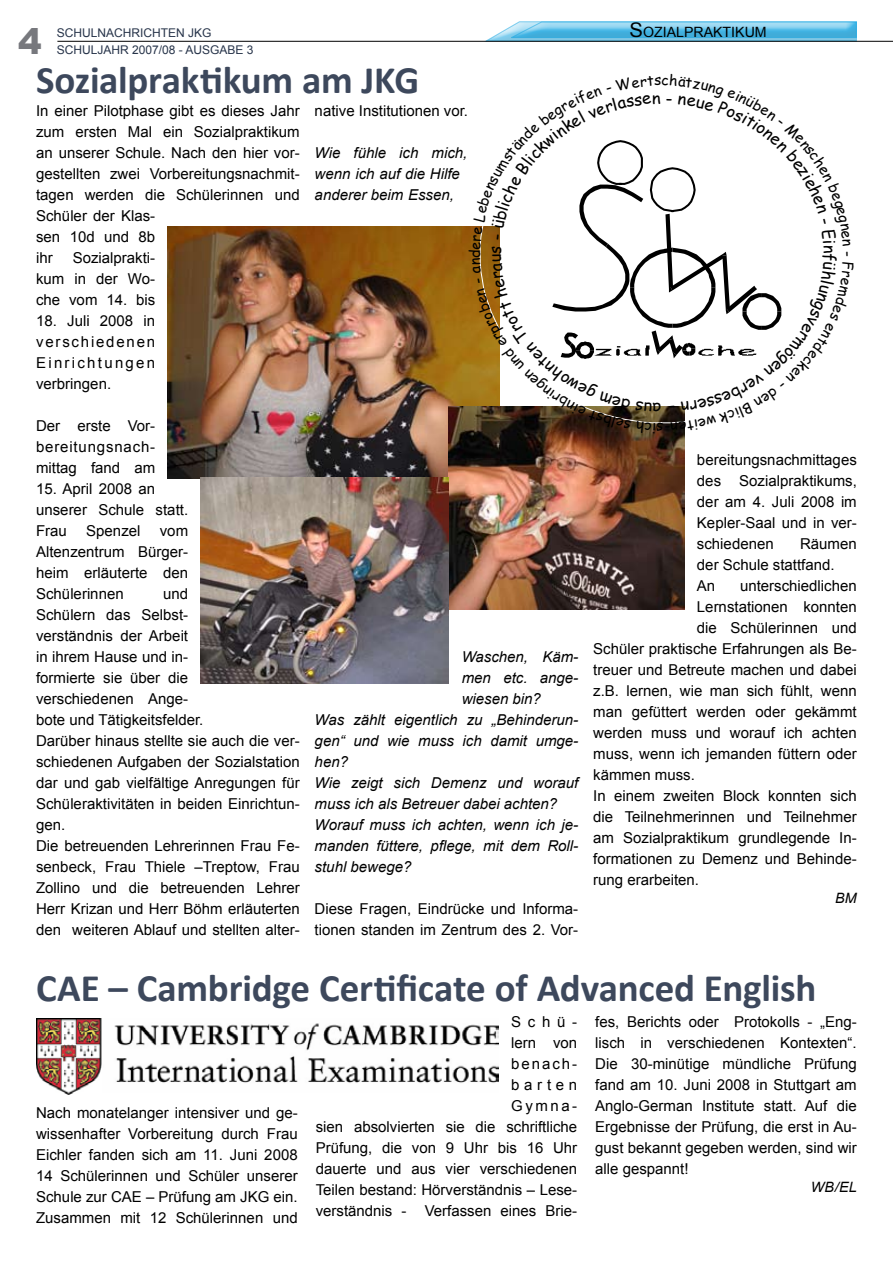
<style>
.page{position:relative;width:893px;height:1263px;background:#fff}
.page>*{position:absolute;margin:0;border:0;box-sizing:border-box;transform-origin:0 0}
.t1{font:700 39px "Calibri";letter-spacing:-.005em;color:#3d485c}
.t2{font:900 35.4px "Arial";color:#77787d}
.t3{font:15px/21px "Arial";color:#000;text-align:justify}
.t4{font:italic 15px/21px "Arial";color:#000}
.t5{font:italic 14.25px "Arial";color:#000}
.t6{font:14.1px "Arial";color:#000}
.t7{font:12px "Arial";color:#27344a}
.s1{font-size:20.25px}
</style>
<div class="page">
<svg style="left:483px;top:21px;width:374px;height:20px;background:#70c3e5"></svg>
<hr style="left:57px;top:41px;width:836px;height:1px;background:#000">
<img style="left:168px;top:226px;width:301px;height:253px">
<img style="left:449px;top:406px;width:235px;height:203px">
<img style="left:201px;top:477px;width:248px;height:207px">
<img style="left:36px;top:1018px;width:462px;height:76px">
<svg style="left:469px;top:140px;width:313px;height:293px"></svg>
<h2 class="t2" style="left:18px;top:15px;width:25px">4</h2>
<p class="t7" style="left:57px;top:25px;width:155px">Schulnachrichten JKG</p>
<p class="t7" style="left:57px;top:42px;width:198px">Schuljahr 2007/08 - Ausgabe 3</p>
<h1 class="t1" style="left:36px;top:56px;width:385px">Sozialpraktikum am JKG</h1>
<p class="t3" style="left:36px;top:101px;width:265px;text-align:left">I n einer Pilotphase gibt es dieses Jahr zum ersten Mal ein Sozialpraktikum an unserer Schule. Nach den hier vor&shy;gestellten zwei Vorbereitungsnachmit&shy;tagen werden die Schülerinnen und<br>Schüler der Klas-<br>sen 10d und 8b<br>ihr</p>
<p class="t3" style="left:36px;top:248px;width:121px;text-indent:37px">Sozialprakti&shy;kum in der Wo&shy;che vom 14. bis</p>
<p class="t3" style="left:36px;top:311px;width:121px">18. Juli 2008 in verschiedenen Einrichtungen verbringen.</p>
<p class="t3" style="left:36px;top:416px;width:121px">Der erste Vor&shy;bereitungsnach&shy;mittag fand am</p>
<p class="t3" style="left:36px;top:479px;width:154px;text-align:left">15. April 2008 an unserer Schule statt.<br>Frau</p>
<p class="t3" style="left:86px;top:521px;width:56px">Spenzel</p>
<p class="t3" style="left:36px;top:521px;width:154px;text-indent:124px">vom Altenzentrum Bürger&shy;heim erläuterte den Schülerinnen</p>
<p class="t3" style="left:36px;top:584px;width:265px;text-align:left;text-indent:127px">und<br>Schülern das Selbst-<br>verständnis der Arbeit<br>in ihrem Hause und in-<br>formierte sie über die<br>verschiedenen Ange-<br>bote und Tätigkeitsfelder.<br>Darüber hinaus stellte sie auch die ver&shy;schiedenen Aufgaben der Sozialstation dar und gab vielfältige Anregungen für<br>Schüleraktivitäten in beiden Einrichtun&shy;gen.<br>Die betreuenden Lehrerinnen Frau Fe&shy;senbeck, Frau Thiele –Treptow, Frau<br>Zollino und die betreuenden Lehrer<br>Herr Krizan und Herr Böhm erläuterten den weiteren Ablauf und stellten alter-</p>
<p class="t3" style="left:315px;top:101px;width:155px">native I nstitutionen vor.</p>
<p class="t4" style="left:315px;top:143px;width:154px">Wie fühle ich mich, wenn ich auf die Hilfe anderer beim Essen,</p>
<p class="t4" style="left:462px;top:647px;width:118px">Waschen, Käm-</p>
<p class="t4" style="left:462px;top:668px;width:118px">men etc. ange-</p>
<p class="t4" style="left:462px;top:689px;width:81px">wiesen bin?</p>
<p class="t4" style="left:315px;top:710px;width:265px">Was zählt eigentlich zu „Behinderun-</p>
<p class="t4" style="left:315px;top:731px;width:265px">gen“ und wie muss ich damit umge-</p>
<p class="t4" style="left:315px;top:752px;width:35px">hen?</p>
<p class="t4" style="left:315px;top:773px;width:265px">Wie zeigt sich Demenz und worauf</p>
<p class="t4" style="left:315px;top:794px;width:244px">muss ich als Betreuer dabei achten?</p>
<p class="t4" style="left:315px;top:815px;width:265px">Worauf muss ich achten, wenn ich je-</p>
<p class="t4" style="left:315px;top:836px;width:265px">manden füttere, pflege, mit dem Roll-</p>
<p class="t4" style="left:315px;top:857px;width:98px">stuhl bewege?</p>
<p class="t3" style="left:315px;top:899px;width:265px">Diese Fragen, Eindrücke und I nforma&shy;tionen standen im Zentrum des 2. Vor-</p>
<p class="t6" style="left:629px;top:23px;width:139px"><span class="s1">S</span>OZIALPRAKTIKUM</p>
<p class="t3" style="left:697px;top:449px;width:161px">bereitungsnachmittages des Sozialpraktikums, der am 4. Juli 2008 im Kepler-Saal und in ver&shy;schiedenen</p>
<p class="t3" style="left:697px;top:533px;width:161px;text-align:left;text-indent:103px">Räumen der Schule stattfand.<br>An</p>
<p class="t3" style="left:740px;top:575px;width:118px">unterschiedlichen</p>
<p class="t3" style="left:697px;top:596px;width:161px">Lernstationen konnten</p>
<p class="t3" style="left:697px;top:617px;width:161px">die Schülerinnen und</p>
<p class="t3" style="left:593px;top:638px;width:265px">Schüler praktische Erfahrungen als Be-</p>
<p class="t3" style="left:593px;top:659px;width:265px">treuer und Betreute machen und dabei</p>
<p class="t3" style="left:593px;top:680px;width:265px">z.B. lernen, wie man sich fühlt, wenn</p>
<p class="t3" style="left:593px;top:701px;width:265px">man gefüttert werden oder gekämmt</p>
<p class="t3" style="left:593px;top:722px;width:265px">werden muss und worauf ich achten</p>
<p class="t3" style="left:593px;top:743px;width:265px">muss, wenn ich jemanden füttern oder</p>
<p class="t3" style="left:593px;top:764px;width:103px">kämmen muss.</p>
<p class="t3" style="left:593px;top:785px;width:265px">I n einem zweiten Block konnten sich</p>
<p class="t3" style="left:593px;top:806px;width:265px">die Teilnehmerinnen und Teilnehmer</p>
<p class="t3" style="left:593px;top:827px;width:265px">am Sozialpraktikum grundlegende I n-</p>
<p class="t3" style="left:593px;top:848px;width:265px">formationen zu Demenz und Behinde-</p>
<p class="t3" style="left:593px;top:869px;width:107px">rung erarbeiten.</p>
<p class="t5" style="left:835px;top:889px;width:23px">BM</p>
<h1 class="t1" style="left:36px;top:963px;width:782px">CAE – Cambridge Certificate of Advanced English</h1>
<p class="t3" style="left:36px;top:1102px;width:263px">Nach monatelanger intensiver und ge&shy;wissenhafter Vorbereitung durch Frau Eichler fanden sich am 11. Juni 2008<br>14 Schülerinnen und Schüler unserer Schule zur CAE</p>
<p class="t3" style="left:36px;top:1186px;width:263px;text-align:right">– Prüfung am JKG ein.<br>Zusammen mit 12 Schülerinnen und</p>
<p class="t3" style="left:316px;top:1012px;width:263px;text-align:right">Schü-<br>lern von<br>benach-<br>barten<br>G ymna-<br>sien absolvierten sie die schriftliche<br>Prüfung, die von 9 U hr bis 16 U hr dauerte und aus vier verschiedenen<br>Teilen bestand: Hörverständnis – Lese&shy;verständnis - Verfassen eines Brie-</p>
<p class="t3" style="left:595px;top:1012px;width:263px">fes, Berichts oder Protokolls - „Eng&shy;lisch in verschiedenen Kontexten“.<br>Die 30-minütige mündliche Prüfung fand am 10. Juni 2008 in Stuttgart am Anglo-German I nstitute statt. Auf die Ergebnisse der Prüfung, die erst in Au&shy;gust bekannt gegeben werden, sind wir alle gespannt!</p>
<p class="t5" style="left:811px;top:1178px;width:48px">WB/EL</p>
</div>
